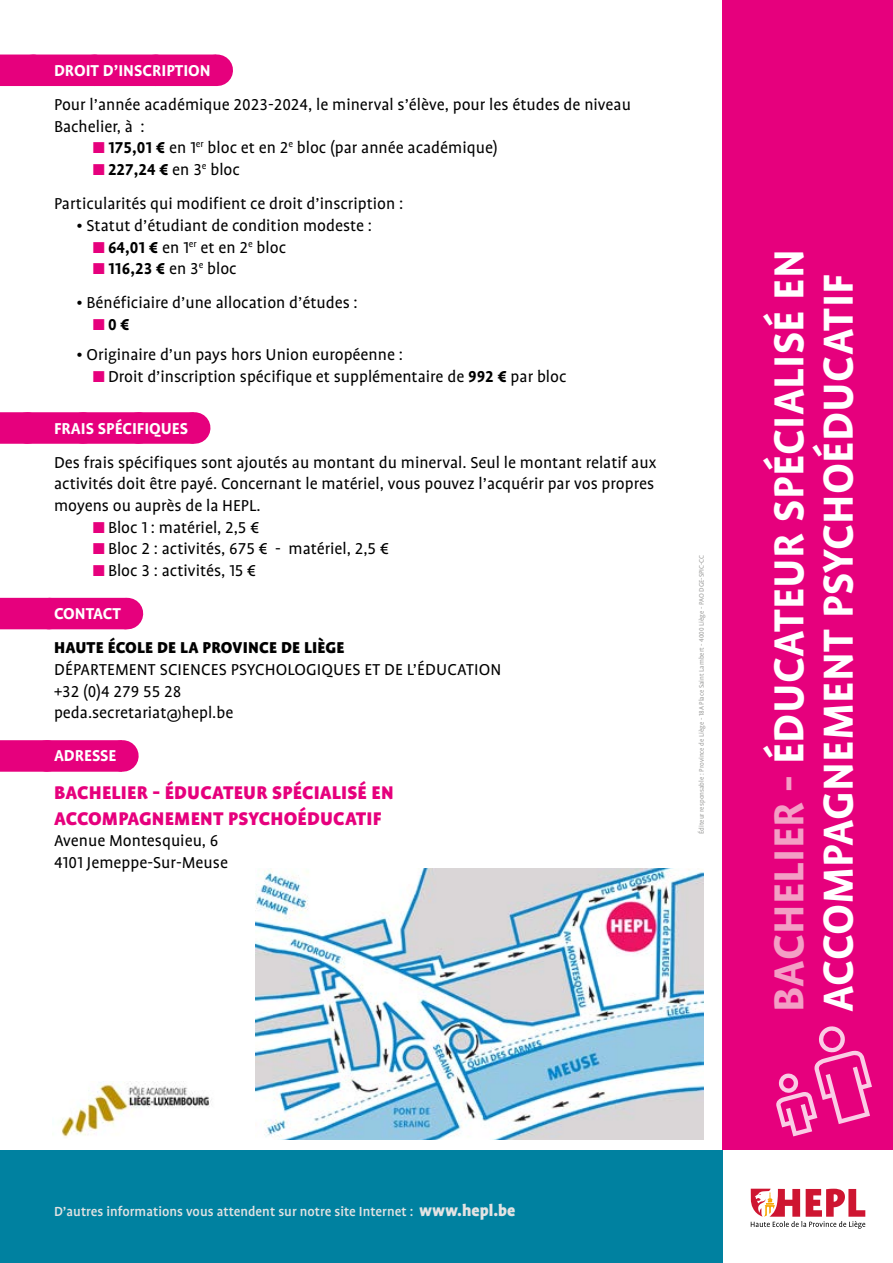
<style>
.page{position:relative;width:893px;height:1263px;background:#fff}
.page>*{position:absolute;margin:0;border:0;box-sizing:border-box;transform-origin:0 0}
.t1{font:700 48px/49.5px "Profile OT";letter-spacing:.01em;color:#fff}
.t2{font:900 21px/25.2px "Profile OT";letter-spacing:.01em;color:#e6007d}
.t3{font:18px/21.6px "Profile OT";color:#000}
.t4{font:700 18px "Profile OT";color:#fff}
.t5{font:900 18px "Profile OT";letter-spacing:.01em;color:#000}
.t6{font:700 18px "Profile OT";color:#000}
.t7{font:500 15px "Profile OT";color:#e3e3e3}
.t8{font:7.5px "Profile OT";color:#9d9d9c}
.s1{color:#e6007d}
.s2{font-weight:700}
.s3{font-weight:400;color:#e6007d}
.s4{font-weight:400}
.s5{color:#f39fc5}
.s6{font-weight:900;font-size:18px}
</style>
<div class="page">
<div style="left:722px;top:0;width:171px;height:1151px;background:#e6007d"></div>
<svg style="left:751px;top:1189px;width:114px;height:40px"></svg>
<div style="left:0;top:1151px;width:722px;height:112px;background:#0081a0"></div>
<div style="left:0;top:55px;width:216px;height:31px;background:#e6007d"></div>
<hr style="left:216px;top:55px;width:1px;height:31px;background:#e6007d">
<div style="left:0;top:412px;width:194px;height:32px;background:#e6007d"></div>
<svg style="left:27px;top:412px;width:139px;height:32px"></svg>
<hr style="left:194px;top:412px;width:1px;height:32px;background:#e6007d">
<div style="left:0;top:598px;width:126px;height:31px;background:#e6007d"></div>
<hr style="left:126px;top:598px;width:1px;height:31px;background:#e6007d">
<div style="left:0;top:740px;width:122px;height:32px;background:#e6007d"></div>
<svg style="left:47px;top:740px;width:37px;height:32px"></svg>
<hr style="left:122px;top:740px;width:1px;height:32px;background:#e6007d">
<svg style="left:776px;top:1026px;width:96px;height:110px"></svg>
<img style="left:61px;top:1081px;width:151px;height:56px">
<img style="left:256px;top:868px;width:447px;height:271px">
<p class="t4" style="left:54px;top:60px;width:158px">DROIT D’INSCRIPTION</p>
<p class="t3" style="left:54px;top:94px;width:578px">Pour l’année académique 2023-2024, le minerval s’élève, pour les études de niveau<br>Bachelier, à :</p>
<p class="t3" style="left:92px;top:137px;width:407px"><span class="s1">▪</span><span class="s2">175,01 €</span> en 1<sup>er</sup> bloc et en 2<sup>e</sup> bloc (par année académique)</p>
<p class="t3" style="left:54px;top:153px;width:351px;line-height:34.3px;text-indent:38px"><span class="s1">▪</span><span class="s2">227,24 €</span> en 3<sup>e</sup> bloc<br>Particularités qui modifient ce droit d’inscription :</p>
<p class="t3" style="left:76px;top:215px;width:297px">• Statut d’étudiant de condition modeste :</p>
<p class="t3" style="left:92px;top:237px;width:195px"><span class="s1">▪</span><span class="s2">64,01 €</span> en 1<sup>er</sup> et en 2<sup>e</sup> bloc</p>
<p class="t6" style="left:92px;top:258px;width:146px"><span class="s3">▪</span>116,23 € <span class="s4">en 3</span><sup>e</sup> <span class="s4">bloc</span></p>
<p class="t3" style="left:76px;top:293px;width:283px">• Bénéficiaire d’une allocation d’études :</p>
<p class="t6" style="left:92px;top:314px;width:39px"><span class="s3">▪</span>0 €</p>
<p class="t3" style="left:76px;top:344px;width:328px">• Originaire d’un pays hors Union européenne :</p>
<p class="t3" style="left:92px;top:366px;width:476px"><span class="s1">▪</span>Droit d’inscription spécifique et supplémentaire de <span class="s2">992 €</span> par bloc</p>
<p class="t4" style="left:54px;top:418px;width:136px">FRAIS SPÉCIFIQUES</p>
<p class="t3" style="left:54px;top:452px;width:604px">Des frais spécifiques sont ajoutés au montant du minerval. Seul le montant relatif aux activités doit être payé. Concernant le matériel, vous pouvez l’acquérir par vos propres moyens ou auprès de la HEPL.</p>
<p class="t3" style="left:92px;top:517px;width:169px"><span class="s1">▪</span>Bloc 1 : matériel, 2,5 €</p>
<p class="t3" style="left:92px;top:538px;width:298px"><span class="s1">▪</span>Bloc 2 : activités, 675 € - matériel, 2,5 €</p>
<p class="t3" style="left:92px;top:560px;width:165px"><span class="s1">▪</span>Bloc 3 : activités, 15 €</p>
<p class="t4" style="left:54px;top:603px;width:68px">CONTACT</p>
<p class="t5" style="left:54px;top:638px;width:292px">HAUTE ÉCOLE DE LA PROVINCE DE LIÈGE</p>
<p class="t3" style="left:54px;top:659px;width:449px">DÉPARTEMENT SCIENCES PSYCHOLOGIQUES ET DE L’ÉDUCATION +32 (0)4 279 55 28<br>peda.secretariat@hepl.be</p>
<p class="t4" style="left:54px;top:746px;width:64px">ADRESSE</p>
<p class="t2" style="left:54px;top:781px;width:341px">BACHELIER - ÉDUCATEUR SPÉCIALISÉ EN<br>ACCOMPAGNEMENT PSYCHOÉDUCATIF</p>
<p class="t3" style="left:54px;top:830px;width:175px">Avenue Montesquieu, 6<br>4101 Jemeppe-Sur-Meuse</p>
<p class="t8" style="left:697px;top:834px;width:280px;rotate:-90deg">Éditeur responsable : Province de Liège - 18A Place Saint Lambert - 4000 Liège - PAO DGE-SPIC-CC</p>
<h1 class="t1" style="left:765px;top:1012px;width:764px;rotate:-90deg"><span class="s5">BACHELIER -</span> ÉDUCATEUR SPÉCIALISÉ EN<br>ACCOMPAGNEMENT PSYCHOÉDUCATIF</h1>
<p class="t7" style="left:54px;top:1203px;width:463px">D’autres informations vous attendent sur notre site Internet : <span class="s6">www.hepl.be</span></p>
</div>
